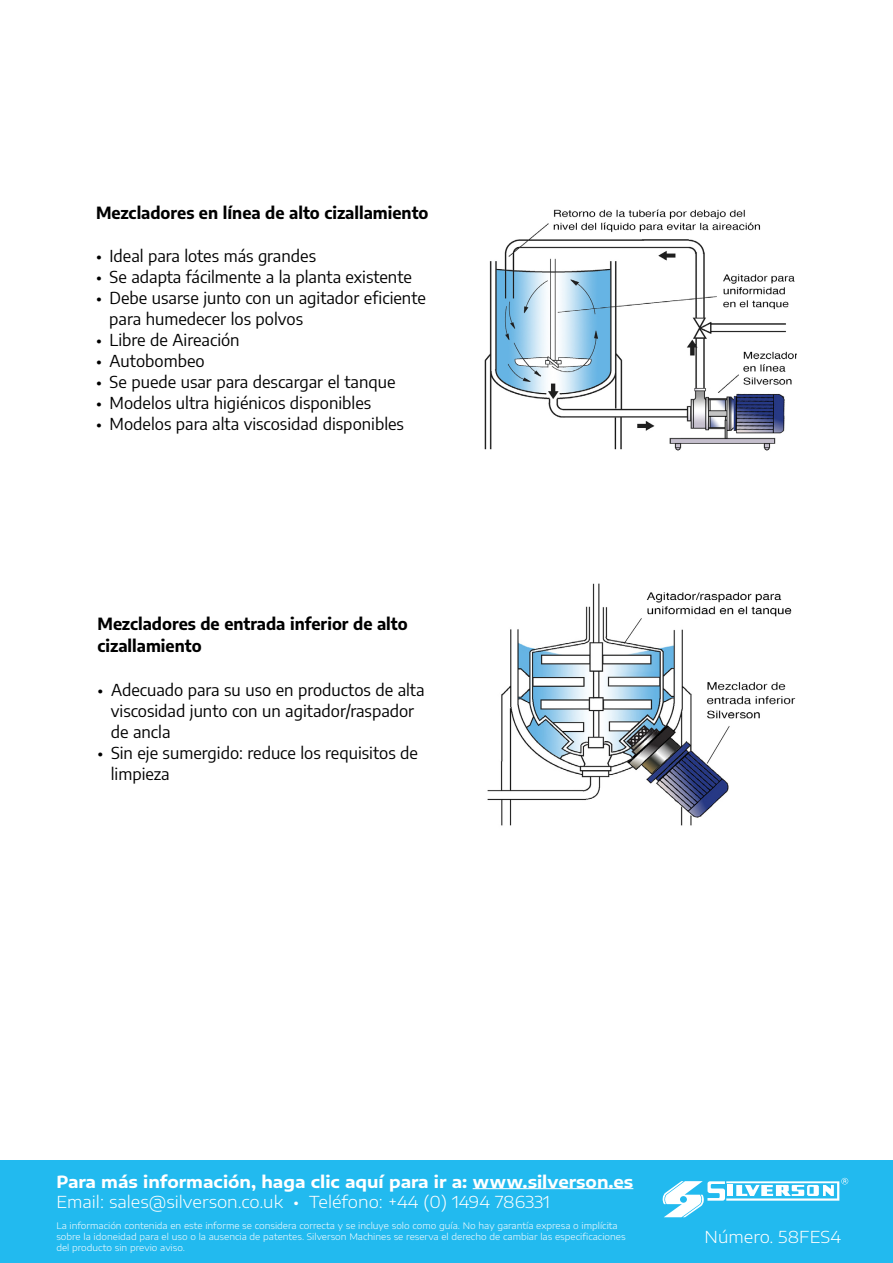
<style>
.page{position:relative;width:893px;height:1263px;background:#fff}
.page>*{position:absolute;margin:0;border:0;box-sizing:border-box;transform-origin:0 0}
.t1{font:16.5px/21px "Encode Sans";color:#000}
.t2{font:700 16.5px/22.5px "Encode Sans";color:#000}
.t3{font:300 16.5px "Encode Sans Expanded";color:#fff}
.t4{font:700 16.5px "Encode Sans Expanded";color:#fff}
.t5{font:300 9px/10.8px "Encode Sans Expanded";color:#fff}
</style>
<div class="page">
<div style="left:0;top:1160px;width:893px;height:103px;background:#22baef"></div>
<hr style="left:473px;top:1188px;width:160px;height:1px;background:#fff">
<svg style="left:662px;top:1178px;width:186px;height:39px"></svg>
<img style="left:484px;top:209px;width:312px;height:242px">
<img style="left:487px;top:583px;width:309px;height:243px">
<p class="t2" style="left:96px;top:200px;width:334px">Mezcladores en lÍnea de alto cizallamiento</p>
<p class="t1" style="left:96px;top:245px;width:222px">• Ideal para lotes más grandes</p>
<p class="t1" style="left:96px;top:266px;width:317px">• Se adapta fácilmente a la planta existente</p>
<p class="t1" style="left:109px;top:287px;width:318px;text-indent:-13px">• Debe usarse junto con un agitador eficiente para humedecer los polvos</p>
<p class="t1" style="left:96px;top:329px;width:145px">• Libre de Aireación</p>
<p class="t1" style="left:96px;top:350px;width:110px">• Autobombeo</p>
<p class="t1" style="left:96px;top:371px;width:301px">• Se puede usar para descargar el tanque</p>
<p class="t1" style="left:96px;top:392px;width:277px">• Modelos ultra higiénicos disponibles</p>
<p class="t1" style="left:96px;top:413px;width:310px">• Modelos para alta viscosidad disponibles</p>
<p class="t2" style="left:98px;top:611px;width:312px">Mezcladores de entrada inferior de alto cizallamiento</p>
<p class="t1" style="left:111px;top:678px;width:315px;text-indent:-13px">• Adecuado para su uso en productos de alta viscosidad junto con un agitador/raspador de ancla</p>
<p class="t1" style="left:111px;top:741px;width:309px;text-indent:-13px">• Sin eje sumergido: reduce los requisitos de limpieza</p>
<p class="t4" style="left:56px;top:1169px;width:578px">Para más información, haga clic aquí para ir a: www.silverson.es</p>
<p class="t3" style="left:56px;top:1190px;width:495px">Email: sales@silverson.co.uk • Teléfono: +44 (0) 1494 786331</p>
<p class="t5" style="left:56px;top:1220px;width:571px">La información contenida en este informe se considera correcta y se incluye solo como guía. No hay garantía expresa o implícita sobre la idoneidad para el uso o la ausencia de patentes. Silverson Machines se reserva el derecho de cambiar las especificaciones del producto sin previo aviso.</p>
<p class="t3" style="left:705px;top:1225px;width:138px">Número. 58FES4</p>
</div>
